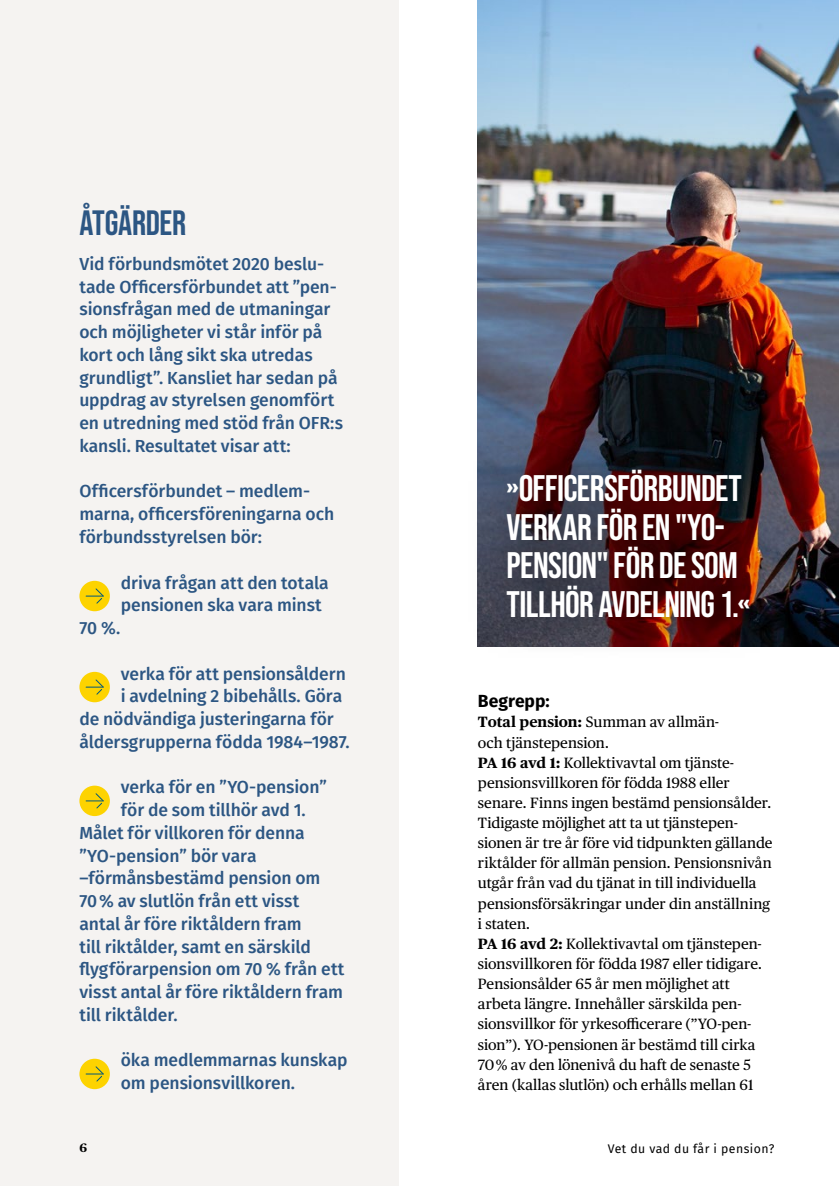
<style>
.page{position:relative;width:839px;height:1186px;background:#fff}
.page>*{position:absolute;margin:0;border:0;box-sizing:border-box;transform-origin:0 0}
.t1{font:36.75px/38.5px "Bebas Neue";letter-spacing:-.015em;color:#fff}
.t2{font:35px "Bebas Neue";letter-spacing:-.01em;color:#2c5683}
.t3{font:500 17.5px/22.8px "Fira Sans";letter-spacing:-.005em;color:#2c5683}
.t4{font:700 17.5px "Fira Sans";color:#000}
.t5{font:14.88px/20.1px "Publico Text Sv";color:#000}
.t6{font:12.25px "Fira Sans";letter-spacing:.04em;color:#000}
.t7{font:700 12.25px "Publico Text Sv";color:#000}
.s1{font-weight:700}
</style>
<div class="page">
<div style="left:0;top:0;width:398px;height:1186px;background:#f5f3f1"></div>
<img style="left:478px;top:0;width:360px;height:647px">
<div style="left:79px;top:581px;width:31px;height:30px;background:#fdd300;border-radius:50%"></div>
<svg style="left:86px;top:588px;width:18px;height:16px"></svg>
<div style="left:79px;top:672px;width:31px;height:30px;background:#fdd300;border-radius:50%"></div>
<svg style="left:86px;top:679px;width:18px;height:16px"></svg>
<div style="left:79px;top:785px;width:31px;height:31px;background:#fdd300;border-radius:50%"></div>
<svg style="left:86px;top:793px;width:18px;height:16px"></svg>
<div style="left:79px;top:1058px;width:31px;height:31px;background:#fdd300;border-radius:50%"></div>
<svg style="left:86px;top:1066px;width:18px;height:16px"></svg>
<div style="left:464px;top:430px;width:323px;height:230px;background:#000;opacity:.75"></div>
<h2 class="t2" style="left:79px;top:203px;width:108px">ÅTGÄRDER</h2>
<p class="t3" style="left:79px;top:251px;width:265px">Vid förbundsmötet 2020 beslu&shy;tade Officersförbundet att ”pen&shy;sionsfrågan med de utmaningar och möjligheter vi står inför på kort och lång sikt ska utredas grundligt”. Kansliet har sedan på uppdrag av styrelsen genomfört en utredning med stöd från OFR:s kansli. Resultatet visar att:</p>
<p class="t3" style="left:79px;top:479px;width:256px">Officersförbundet – medlem&shy;marna, officersföreningarna och förbundsstyrelsen bör:</p>
<p class="t3" style="left:121px;top:570px;width:209px">driva frågan att den totala pensionen ska vara minst</p>
<p class="t3" style="left:79px;top:615px;width:42px">70 %.</p>
<p class="t3" style="left:121px;top:661px;width:226px">verka för att pensionsåldern</p>
<p class="t3" style="left:121px;top:684px;width:223px">i avdelning 2 bibehålls. Göra</p>
<p class="t3" style="left:79px;top:706px;width:256px">de nödvändiga justeringarna för</p>
<p class="t3" style="left:79px;top:729px;width:272px">åldersgrupperna födda 1984–1987.</p>
<p class="t3" style="left:121px;top:775px;width:207px">verka för en ”YO-pension”</p>
<p class="t3" style="left:121px;top:797px;width:186px">för de som tillhör avd 1.</p>
<p class="t3" style="left:79px;top:820px;width:227px">Målet för villkoren för denna</p>
<p class="t3" style="left:79px;top:843px;width:179px">”YO-pension” bör vara</p>
<p class="t3" style="left:79px;top:866px;width:242px">–förmånsbestämd pension om</p>
<p class="t3" style="left:79px;top:888px;width:221px">70% av slutlön från ett visst</p>
<p class="t3" style="left:79px;top:911px;width:224px">antal år före riktåldern fram</p>
<p class="t3" style="left:79px;top:934px;width:233px">till riktålder, samt en särskild</p>
<p class="t3" style="left:79px;top:957px;width:266px">flygförarpension om 70 % från ett</p>
<p class="t3" style="left:79px;top:979px;width:265px">visst antal år före riktåldern fram</p>
<p class="t3" style="left:79px;top:1002px;width:100px">till riktålder.</p>
<p class="t3" style="left:121px;top:1048px;width:228px">öka medlemmarnas kunskap om pensionsvillkoren.</p>
<h1 class="t1" style="left:506px;top:469px;width:245px">»OFFICERSFÖRBUNDET<br>VERKAR FÖR EN "YO-<br>PENSION" FÖR DE SOM<br>TILLHÖR AVDELNING 1.«</h1>
<p class="t4" style="left:478px;top:686px;width:73px">Begrepp:</p>
<p class="t5" style="left:478px;top:711px;width:296px"><span class="s1">Total pension:</span> Summan av allmän-<br>och tjänstepension.<br><span class="s1">PA 16 avd 1:</span> Kollektivavtal om tjänste&shy;pensionsvillkoren för födda 1988 eller senare. Finns ingen bestämd pensionsålder.<br>Tidigaste möjlighet att ta ut tjänstepen&shy;sionen är tre år före vid tidpunkten gällande riktålder för allmän pension. Pensionsnivån utgår från vad du tjänat in till individuella pensionsförsäkringar under din anställning i staten.<br><span class="s1">PA 16 avd 2:</span> Kollektivavtal om tjänstepen&shy;sionsvillkoren för födda 1987 eller tidigare.<br>Pensionsålder 65 år men möjlighet att arbeta längre. Innehåller särskilda pen&shy;sionsvillkor för yrkesofficerare (”YO-pen&shy;sion”). YO-pensionen är bestämd till cirka 70% av den lönenivå du haft de senaste 5 åren (kallas slutlön) och erhålls mellan 61</p>
<p class="t7" style="left:79px;top:1138px;width:9px">6</p>
<p class="t6" style="left:607px;top:1139px;width:168px">Vet du vad du får i pension?</p>
</div>
